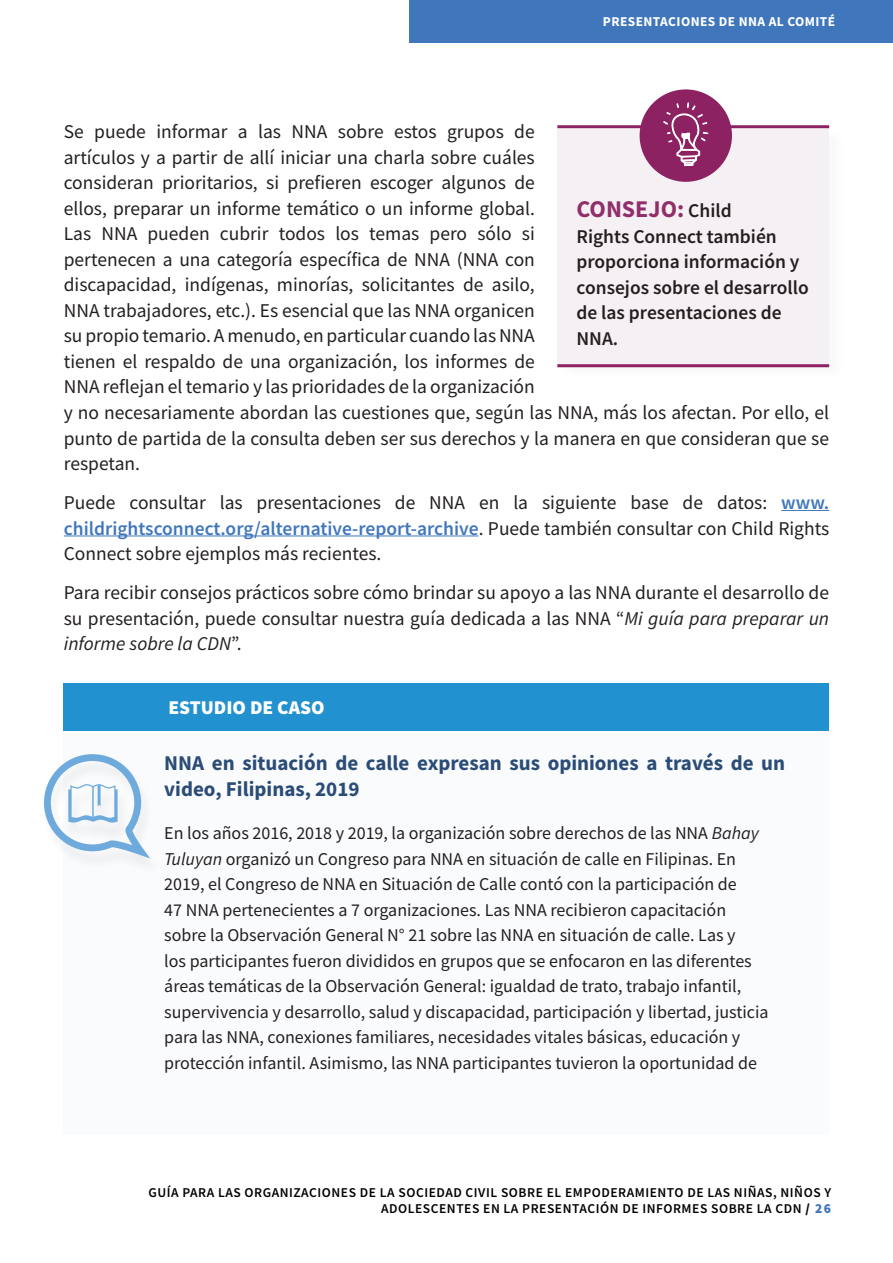
<style>
.page{position:relative;width:893px;height:1263px;background:#fff}
.page>*{position:absolute;margin:0;border:0;box-sizing:border-box;transform-origin:0 0}
.t1{font:700 24px "Source Sans Pro";color:#902f69}
.t2{font:700 21px/25.5px "Source Sans Pro";color:#2a4c76}
.t3{font:19.5px/25.5px "Source Sans Pro";color:#231f20;text-align:justify}
.t4{font:600 19.5px/25.5px "Source Sans Pro";color:#231f20}
.t5{font:900 19.5px "Source Sans Pro";color:#fff}
.Case_Study_Text{font:18px/25.5px "Source Sans Pro";color:#231f20}
.t6{font:600 13.5px/16.2px "Source Sans Pro";letter-spacing:.04em;color:#000;text-align:right}
.t7{font:700 13.5px "Source Sans Pro";letter-spacing:.03em;color:#fff}
.s1{font-weight:600;color:#4077bc}
.s2{font-style:italic}
.s3{font-weight:600;font-size:19.5px;color:#231f20}
.s4{font-weight:900}
.s5{font-weight:900;color:#4077bc}
</style>
<div class="page">
<div style="left:410px;top:0;width:483px;height:43px;background:#4077bc"></div>
<hr style="left:781px;top:510px;width:48px;height:1px;background:#4077bc">
<hr style="left:64px;top:535px;width:415px;height:1px;background:#4077bc">
<div style="left:64px;top:729px;width:765px;height:406px;background:#fafbfd"></div>
<div style="left:64px;top:683px;width:765px;height:47px;background:#2291d0"></div>
<hr style="left:557px;top:125px;width:272px;height:3px;background:#8c2262">
<div style="left:558px;top:127px;width:288px;height:255px;background:#fbfbfb"></div>
<div style="left:557px;top:129px;width:272px;height:235px;background:#f5f0f3"></div>
<div style="left:640px;top:89px;width:92px;height:93px;background:#8c2262;border-radius:50%"></div>
<svg style="left:663px;top:89px;width:45px;height:78px"></svg>
<hr style="left:557px;top:364px;width:272px;height:3px;background:#8c2262">
<div style="left:40px;top:756px;width:122px;height:120px;background:#fafbfd"></div>
<svg style="left:44px;top:754px;width:106px;height:104px"></svg>
<p class="t7" style="left:603px;top:13px;width:234px">PRESENTACIONES DE NNA AL COMITÉ</p>
<p class="t3" style="left:64px;top:119px;width:767px;text-align:left">Se puede informar a las NNA sobre estos grupos de<br>artículos y a partir de allí iniciar una charla sobre cuáles<br>consideran prioritarios, si prefieren escoger algunos de<br>ellos, preparar un informe temático o un informe global.<br>Las NNA pueden cubrir todos los temas pero sólo si<br>pertenecen a una categoría específica de NNA (NNA con<br>discapacidad, indígenas, minorías, solicitantes de asilo,<br>NNA trabajadores, etc.). Es esencial que las NNA organicen<br>su propio temario. A menudo, en particular cuando las NNA<br>tienen el respaldo de una organización, los informes de<br>NNA reflejan el temario y las prioridades de la organización<br>y no necesariamente abordan las cuestiones que, según las NNA, más los afectan. Por ello, el punto de partida de la consulta deben ser sus derechos y la manera en que consideran que se respetan.</p>
<p class="t3" style="left:64px;top:490px;width:767px">Puede consultar las presentaciones de NNA en la siguiente base de datos: <span class="s1">www. childrightsconnect.org/alternative-report-archive</span>. Puede también consultar con Child Rights Connect sobre ejemplos más recientes.</p>
<p class="t3" style="left:64px;top:580px;width:767px">Para recibir consejos prácticos sobre cómo brindar su apoyo a las NNA durante el desarrollo de su presentación, puede consultar nuestra guía dedicada a las NNA “<span class="s2">Mi guía para preparar un informe sobre la CDN</span>”.</p>
<p class="t1" style="left:576px;top:193px;width:157px">CONSEJO: <span class="s3">Child</span></p>
<p class="t4" style="left:576px;top:223px;width:234px">Rights Connect también proporciona información y consejos sobre el desarrollo de las presentaciones de<br>NNA.</p>
<p class="t5" style="left:168px;top:694px;width:158px">ESTUDIO DE CASO</p>
<p class="t2" style="left:164px;top:750px;width:622px">NNA en situación de calle expresan sus opiniones a través de un video, Filipinas, 2019</p>
<p class="Case_Study_Text" style="left:164px;top:820px;width:606px">En los años 2016, 2018 y 2019, la organización sobre derechos de las NNA <span class="s2">Bahay Tuluyan</span> organizó un Congreso para NNA en situación de calle en Filipinas. En 2019, el Congreso de NNA en Situación de Calle contó con la participación de<br>47 NNA pertenecientes a 7 organizaciones. Las NNA recibieron capacitación sobre la Observación General N° 21 sobre las NNA en situación de calle. Las y<br>los participantes fueron divididos en grupos que se enfocaron en las diferentes áreas temáticas de la Observación General: igualdad de trato, trabajo infantil, supervivencia y desarrollo, salud y discapacidad, participación y libertad, justicia para las NNA, conexiones familiares, necesidades vitales básicas, educación y protección infantil. Asimismo, las NNA participantes tuvieron la oportunidad de</p>
<p class="t6" style="left:148px;top:1184px;width:684px">GUÍA PARA LAS ORGANIZACIONES DE LA SOCIEDAD CIVIL SOBRE EL EMPODERAMIENTO DE LAS NIÑAS, NIÑOS Y<br>ADOLESCENTES EN LA PRESENTACIÓN DE INFORMES SOBRE LA CDN <span class="s4">/</span> <span class="s5">26</span></p>
</div>
